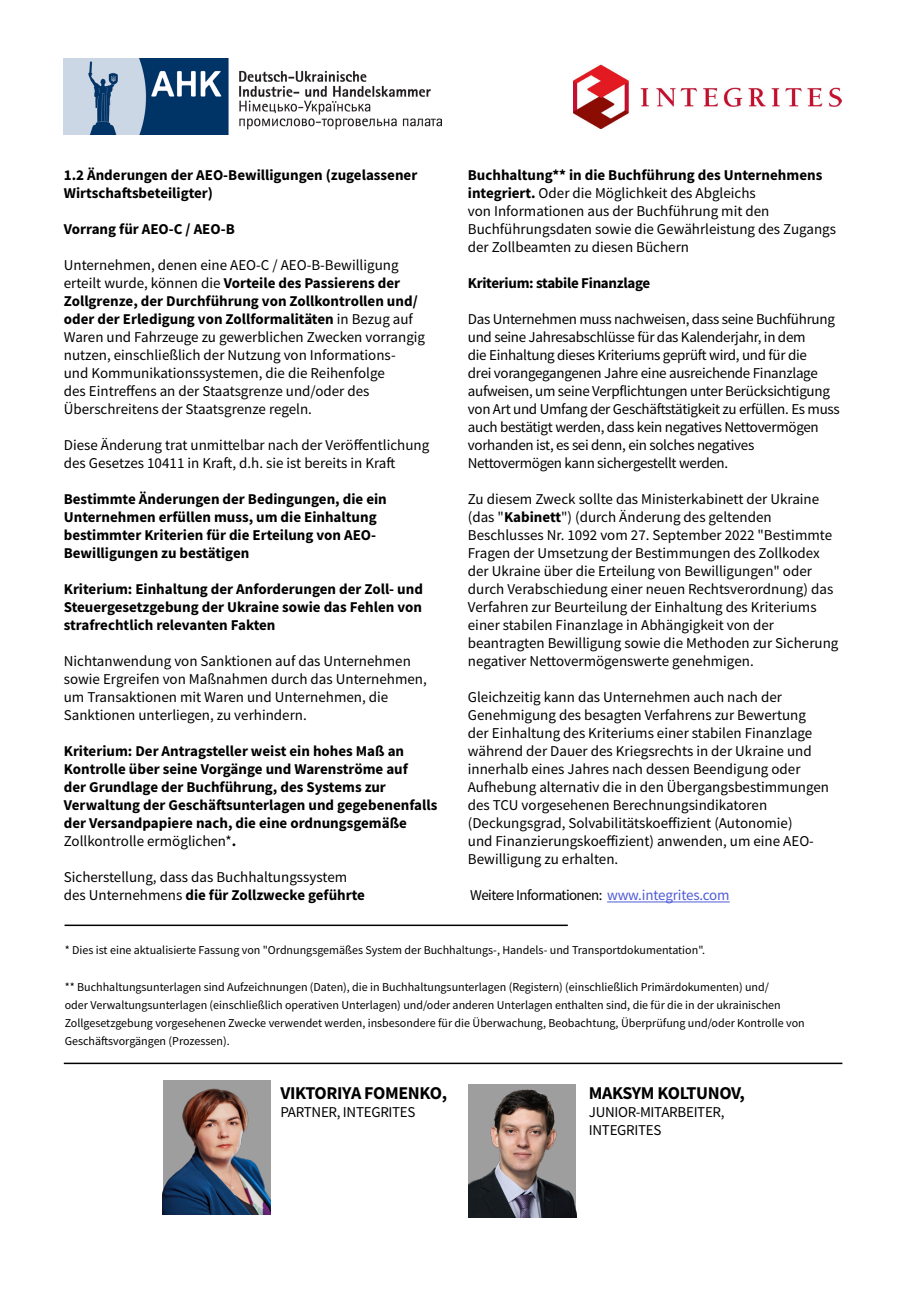
<style>
.page{position:relative;width:906px;height:1289px;background:#fff}
.page>*{position:absolute;margin:0;border:0;box-sizing:border-box;transform-origin:0 0}
.main{font:700 18px "Source Sans Pro";letter-spacing:-.02em;color:#000}
.main-2{font:15px/18px "Source Sans Pro";color:#000}
.main-3{font:700 15px/18px "Source Sans Pro";color:#000}
.main-4{font:15px/18px "Source Sans Pro";letter-spacing:-.02em;color:#000}
.main-5{font:15px "Source Sans Pro";letter-spacing:-.04em;color:#000}
.main-6{font:700 15px "Source Sans Pro";letter-spacing:-.02em;color:#000}
.main-7{font:12px/18px "Source Sans Pro";color:#000}
.s1{font-weight:700}
.s2{font-weight:400}
.s3{color:#4f5cd6}
</style>
<div class="page">
<img style="left:64px;top:58px;width:377px;height:76px">
<hr style="left:65px;top:924px;width:503px;height:2px;background:#000">
<hr style="left:607px;top:901px;width:122px;height:1px;background:#4f5cd6">
<hr style="left:64px;top:1062px;width:778px;height:2px;background:#000">
<img style="left:573px;top:64px;width:269px;height:65px">
<img style="left:163px;top:1080px;width:108px;height:134px">
<img style="left:468px;top:1084px;width:108px;height:133px">
<p class="main-3" style="left:64px;top:166px;width:355px">1.2 Änderungen der AEO-Bewilligungen (zugelassener<br>Wirtschaftsbeteiligter)</p>
<p class="main-3" style="left:64px;top:220px;width:172px">Vorrang für AEO-C / AEO-B</p>
<p class="main-2" style="left:64px;top:256px;width:363px">Unternehmen, denen eine AEO-C / AEO-B-Bewilligung erteilt wurde, können die <span class="s1">Vorteile des Passierens der Zollgrenze, der Durchführung von Zollkontrollen und/ oder der Erledigung von Zollformalitäten</span> in Bezug auf Waren und Fahrzeuge zu gewerblichen Zwecken vorrangig nutzen, einschließlich der Nutzung von Informations-<br>und Kommunikationssystemen, die die Reihenfolge<br>des Eintreffens an der Staatsgrenze und/oder des Überschreitens der Staatsgrenze regeln.</p>
<p class="main-2" style="left:64px;top:436px;width:367px">Diese Änderung trat unmittelbar nach der Veröffentlichung des Gesetzes 10411 in Kraft, d.h. sie ist bereits in Kraft</p>
<p class="main-3" style="left:64px;top:490px;width:324px">Bestimmte Änderungen der Bedingungen, die ein Unternehmen erfüllen muss, um die Einhaltung bestimmter Kriterien für die Erteilung von AEO-Bewilligungen zu bestätigen</p>
<p class="main-3" style="left:64px;top:580px;width:361px;text-align:justify">Kriterium: Einhaltung der Anforderungen der Zoll- und Steuergesetzgebung der Ukraine sowie das Fehlen von strafrechtlich relevanten Fakten</p>
<p class="main-2" style="left:64px;top:652px;width:364px">Nichtanwendung von Sanktionen auf das Unternehmen sowie Ergreifen von Maßnahmen durch das Unternehmen, um Transaktionen mit Waren und Unternehmen, die Sanktionen unterliegen, zu verhindern.</p>
<p class="main-3" style="left:64px;top:742px;width:375px">Kriterium: Der Antragsteller weist ein hohes Maß an Kontrolle über seine Vorgänge und Warenströme auf<br>der Grundlage der Buchführung, des Systems zur Verwaltung der Geschäftsunterlagen und gegebenenfalls der Versandpapiere nach, die eine ordnungsgemäße <span class="s2">Zollkontrolle ermöglichen*</span>.</p>
<p class="main-2" style="left:64px;top:868px;width:303px">Sicherstellung, dass das Buchhaltungssystem des Unternehmens <span class="s1">die für Zollzwecke geführte</span></p>
<p class="main-2" style="left:468px;top:166px;width:370px"><span class="s1">Buchhaltung** in die Buchführung des Unternehmens integriert.</span> Oder die Möglichkeit des Abgleichs<br>von Informationen aus der Buchführung mit den Buchführungsdaten sowie die Gewährleistung des Zugangs der Zollbeamten zu diesen Büchern</p>
<p class="main-6" style="left:468px;top:273px;width:184px">Kriterium: stabile Finanzlage</p>
<p class="main-4" style="left:468px;top:310px;width:373px">Das Unternehmen muss nachweisen, dass seine Buchführung und seine Jahresabschlüsse für das Kalenderjahr, in dem<br>die Einhaltung dieses Kriteriums geprüft wird, und für die<br>drei vorangegangenen Jahre eine ausreichende Finanzlage aufweisen, um seine Verpflichtungen unter Berücksichtigung von Art und Umfang der Geschäftstätigkeit zu erfüllen. Es muss auch bestätigt werden, dass kein negatives Nettovermögen vorhanden ist, es sei denn, ein solches negatives Nettovermögen kann sichergestellt werden.</p>
<p class="main-2" style="left:468px;top:490px;width:372px">Zu diesem Zweck sollte das Ministerkabinett der Ukraine (das "<span class="s1">Kabinett</span>") (durch Änderung des geltenden Beschlusses Nr. 1092 vom 27. September 2022 "Bestimmte Fragen der Umsetzung der Bestimmungen des Zollkodex der Ukraine über die Erteilung von Bewilligungen" oder durch Verabschiedung einer neuen Rechtsverordnung) das Verfahren zur Beurteilung der Einhaltung des Kriteriums einer stabilen Finanzlage in Abhängigkeit von der beantragten Bewilligung sowie die Methoden zur Sicherung negativer Nettovermögenswerte genehmigen.</p>
<p class="main-2" style="left:468px;top:688px;width:363px">Gleichzeitig kann das Unternehmen auch nach der Genehmigung des besagten Verfahrens zur Bewertung der Einhaltung des Kriteriums einer stabilen Finanzlage während der Dauer des Kriegsrechts in der Ukraine und innerhalb eines Jahres nach dessen Beendigung oder Aufhebung alternativ die in den Übergangsbestimmungen des TCU vorgesehenen Berechnungsindikatoren (Deckungsgrad, Solvabilitätskoeffizient (Autonomie)<br>und Finanzierungskoeffizient) anwenden, um eine AEO-Bewilligung zu erhalten.</p>
<p class="main-5" style="left:470px;top:885px;width:261px">Weitere Informationen: <span class="s3">www.integrites.com</span></p>
<p class="main-7" style="left:65px;top:941px;width:642px">* Dies ist eine aktualisierte Fassung von "Ordnungsgemäßes System der Buchhaltungs-, Handels- und Transportdokumentation".</p>
<p class="main-7" style="left:65px;top:977px;width:741px">** Buchhaltungsunterlagen sind Aufzeichnungen (Daten), die in Buchhaltungsunterlagen (Registern) (einschließlich Primärdokumenten) und/<br>oder Verwaltungsunterlagen (einschließlich operativen Unterlagen) und/oder anderen Unterlagen enthalten sind, die für die in der ukrainischen Zollgesetzgebung vorgesehenen Zwecke verwendet werden, insbesondere für die Überwachung, Beobachtung, Überprüfung und/oder Kontrolle von Geschäftsvorgängen (Prozessen).</p>
<p class="main" style="left:280px;top:1080px;width:168px">VIKTORIYA FOMENKO,</p>
<p class="main-4" style="left:280px;top:1102px;width:137px">PARTNER, INTEGRITES</p>
<p class="main" style="left:589px;top:1080px;width:157px">MAKSYM KOLTUNOV,</p>
<p class="main-4" style="left:589px;top:1102px;width:137px">JUNIOR-MITARBEITER,<br>INTEGRITES</p>
</div>
